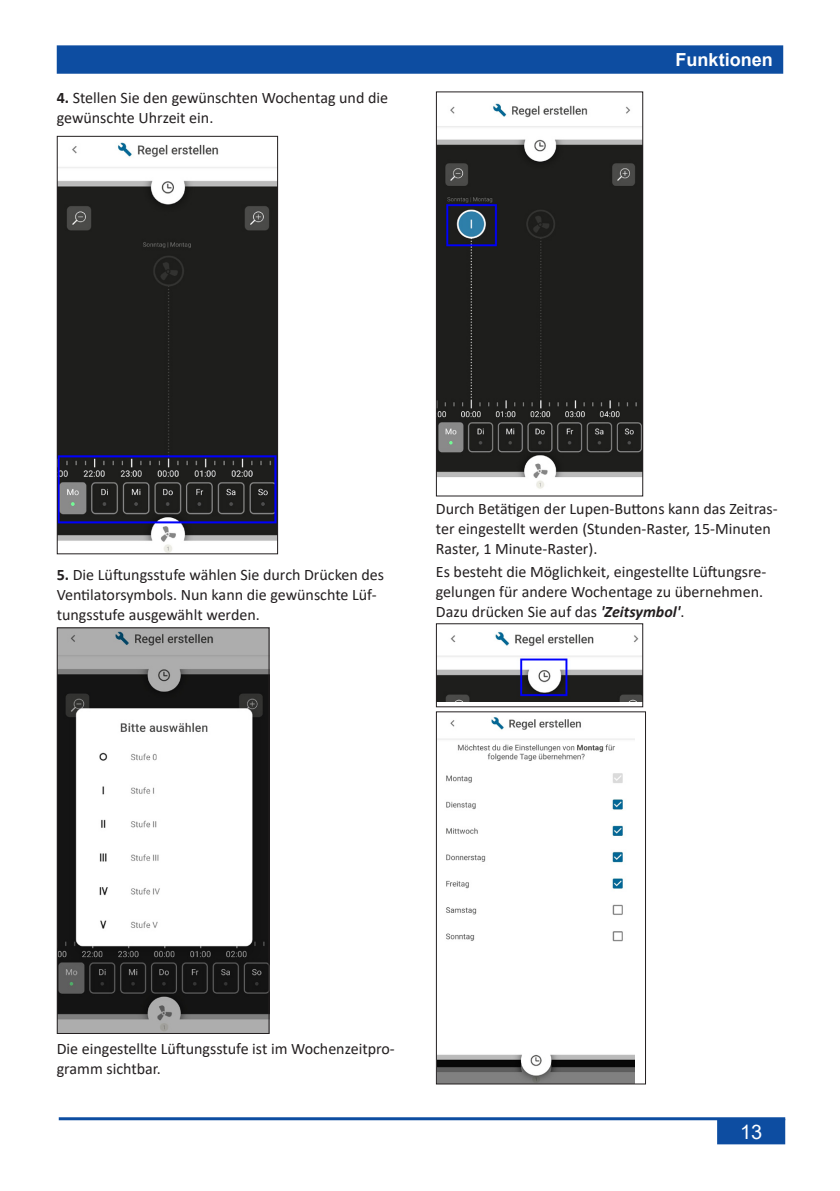
<style>
.page{position:relative;width:840px;height:1191px;background:#fff}
.page>*{position:absolute;margin:0;border:0;box-sizing:border-box;transform-origin:0 0}
.t1{font:20px "Arial";color:#fff}
.t2{font:700 18px "Arial";color:#fff}
.Grundtext{font:16px/20px "Calibri";color:#231f20}
.s1{font-weight:700}
.s2{font-weight:700;font-style:italic}
</style>
<div class="page">
<div style="left:58px;top:46px;width:723px;height:27px;background:#0d4da1"></div>
<div style="left:57px;top:45px;width:725px;height:29px;border:2px solid #0d4da1"></div>
<hr style="left:59px;top:1117px;width:725px;height:3px;background:#0d4da1">
<div style="left:717px;top:1119px;width:66px;height:24px;background:#0d4da1"></div>
<div style="left:716px;top:1118px;width:68px;height:26px;border:2px solid #0d4da1"></div>
<img style="left:59px;top:142px;width:217px;height:410px">
<div style="left:57px;top:136px;width:221px;height:418px;border:1px solid #231f20"></div>
<img style="left:59px;top:629px;width:208px;height:403px">
<div style="left:57px;top:627px;width:212px;height:407px;border:1px solid #231f20"></div>
<img style="left:437px;top:103px;width:204px;height:386px">
<div style="left:435px;top:91px;width:208px;height:405px;border:1px solid #231f20"></div>
<img style="left:437px;top:631px;width:204px;height:70px">
<div style="left:435px;top:623px;width:208px;height:84px;border:1px solid #231f20"></div>
<img style="left:437px;top:717px;width:197px;height:365px">
<div style="left:435px;top:711px;width:210px;height:373px;border:1px solid #231f20"></div>
<p class="Grundtext" style="left:57px;top:87px;width:333px"><span class="s1">4.</span> Stellen Sie den gewünschten Wochentag und die gewünschte Uhrzeit ein.</p>
<p class="t2" style="left:675px;top:47px;width:99px">Funktionen</p>
<p class="Grundtext" style="left:57px;top:564px;width:329px"><span class="s1">5.</span> Die Lüftungsstufe wählen Sie durch Drücken des<br>Ventilatorsymbols. Nun kann die gewünschte Lüf&shy;tungsstufe ausgewählt werden.</p>
<p class="Grundtext" style="left:435px;top:498px;width:343px">Durch Betätigen der Lupen-Buttons kann das Zeitras&shy;ter eingestellt werden (Stunden-Raster, 15-Minuten<br>Raster, 1 Minute-Raster).</p>
<p class="Grundtext" style="left:435px;top:561px;width:332px">Es besteht die Möglichkeit, eingestellte Lüftungsre&shy;gelungen für andere Wochentage zu übernehmen.<br>Dazu drücken Sie auf das <span class="s2">'Zeitsymbol'</span>.</p>
<p class="Grundtext" style="left:57px;top:1038px;width:339px">Die eingestellte Lüftungsstufe ist im Wochenzeitpro&shy;gramm sichtbar.</p>
<p class="t1" style="left:739px;top:1118px;width:24px">13</p>
</div>
